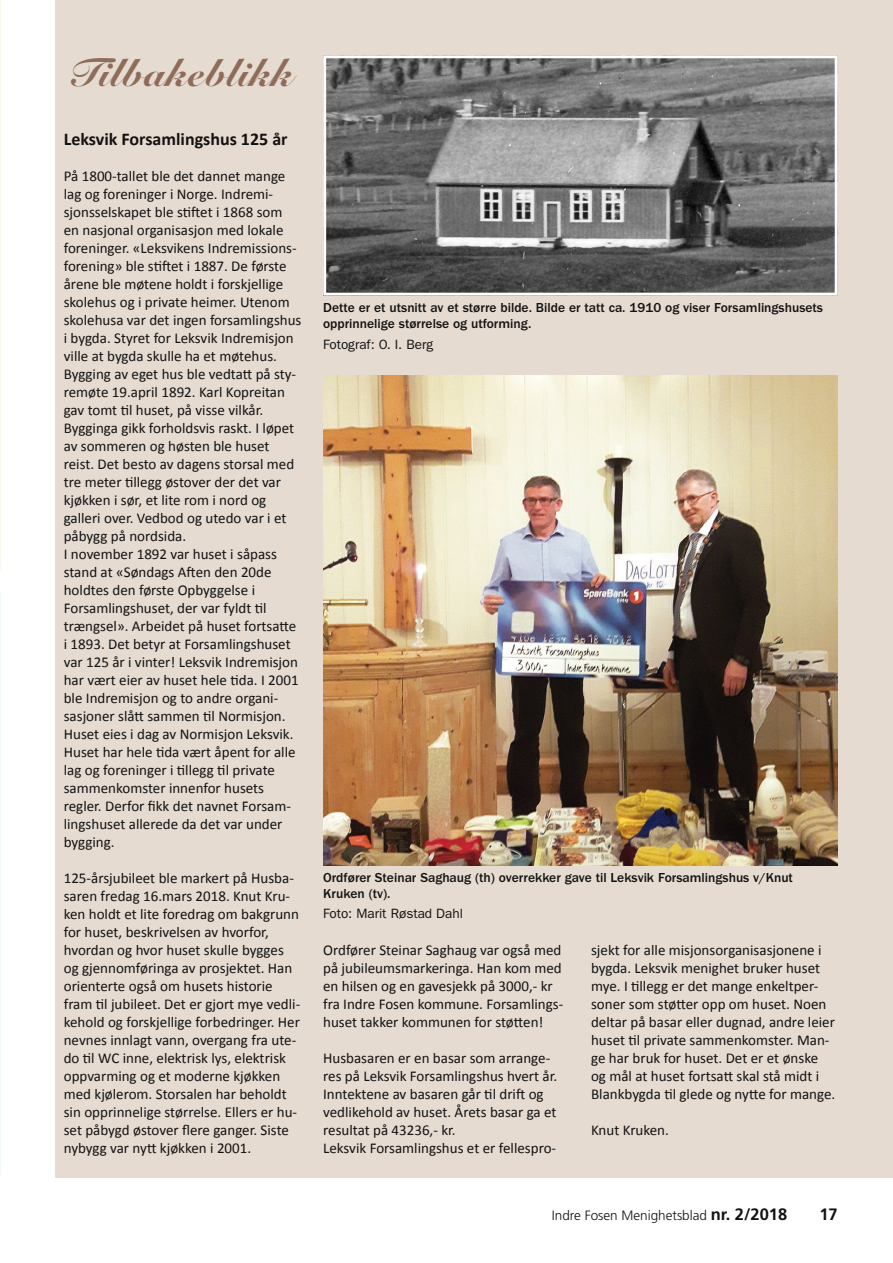
<style>
.page{position:relative;width:893px;height:1263px;background:#fff}
.page>*{position:absolute;margin:0;border:0;box-sizing:border-box;transform-origin:0 0}
.t1{font:900 40.5px "Roundhand BT";color:#8f6c59}
.t2{font:700 18px "Calibri";color:#121212}
.t3{font:700 16.5px "Frutiger";color:#121212}
.t4{font:15px/18px "Calibri";color:#121212}
.t5{font:500 13.5px/16.2px "Franklin Gothic";color:#121212}
.t6{font:13.5px "Franklin Gothic";color:#121212}
.t7{font:300 13.5px "Frutiger";color:#121212}
.s1{font-weight:700;font-size:16.5px}
</style>
<div class="page">
<div style="left:55px;top:0;width:838px;height:1178px;background:#e5dbd0"></div>
<img style="left:327px;top:59px;width:507px;height:233px">
<div style="left:323px;top:55px;width:515px;height:241px;border:3px solid #fff"></div>
<img style="left:323px;top:375px;width:515px;height:490px">
<h1 class="t1" style="left:64px;top:47px;width:230px">Tilbakeblikk</h1>
<p class="t2" style="left:64px;top:128px;width:225px">Leksvik Forsamlingshus 125 år</p>
<p class="t4" style="left:64px;top:167px;width:239px">På 1800-tallet ble det dannet mange lag og foreninger i Norge. Indremi&shy;sjonsselskapet ble stiftet i 1868 som en nasjonal organisasjon med lokale foreninger. «Leksvikens Indremissions&shy;forening» ble stiftet i 1887. De første årene ble møtene holdt i forskjellige skolehus og i private heimer. Utenom skolehusa var det ingen forsamlingshus i bygda. Styret for Leksvik Indremisjon ville at bygda skulle ha et møtehus.<br>Bygging av eget hus ble vedtatt på sty&shy;remøte 19.april 1892. Karl Kopreitan gav tomt til huset, på visse vilkår.<br>Bygginga gikk forholdsvis raskt. I løpet av sommeren og høsten ble huset reist. Det besto av dagens storsal med tre meter tillegg østover der det var kjøkken i sør, et lite rom i nord og galleri over. Vedbod og utedo var i et påbygg på nordsida.<br>I november 1892 var huset i såpass stand at «Søndags Aften den 20de holdtes den første Opbyggelse i Forsamlingshuset, der var fyldt til trængsel». Arbeidet på huset fortsatte i 1893. Det betyr at Forsamlingshuset var 125 år i vinter! Leksvik Indremisjon har vært eier av huset hele tida. I 2001 ble Indremisjon og to andre organi&shy;sasjoner slått sammen til Normisjon.<br>Huset eies i dag av Normisjon Leksvik.<br>Huset har hele tida vært åpent for alle lag og foreninger i tillegg til private sammenkomster innenfor husets regler. Derfor fikk det navnet Forsam&shy;lingshuset allerede da det var under bygging.</p>
<p class="t4" style="left:64px;top:869px;width:238px">125-årsjubileet ble markert på Husba&shy;saren fredag 16.mars 2018. Knut Kru&shy;ken holdt et lite foredrag om bakgrunn for huset, beskrivelsen av hvorfor, hvordan og hvor huset skulle bygges og gjennomføringa av prosjektet. Han orienterte også om husets historie fram til jubileet. Det er gjort mye vedli&shy;kehold og forskjellige forbedringer. Her nevnes innlagt vann, overgang fra ute&shy;do til WC inne, elektrisk lys, elektrisk oppvarming og et moderne kjøkken med kjølerom. Storsalen har beholdt sin opprinnelige størrelse. Ellers er hu&shy;set påbygd østover flere ganger. Siste nybygg var nytt kjøkken i 2001.</p>
<p class="t5" style="left:323px;top:869px;width:471px">Ordfører Steinar Saghaug (th) overrekker gave til Leksvik Forsamlingshus v/Knut<br>Kruken (tv).</p>
<p class="t5" style="left:323px;top:300px;width:501px">Dette er et utsnitt av et større bilde. Bilde er tatt ca. 1910 og viser Forsamlingshusets opprinnelige størrelse og utforming.</p>
<p class="t6" style="left:323px;top:336px;width:111px">Fotograf: O. I. Berg</p>
<p class="t6" style="left:323px;top:906px;width:141px">Foto: Marit Røstad Dahl</p>
<p class="t4" style="left:323px;top:941px;width:242px">Ordfører Steinar Saghaug var også med på jubileumsmarkeringa. Han kom med en hilsen og en gavesjekk på 3000,- kr fra Indre Fosen kommune. Forsamlings&shy;huset takker kommunen for støtten!</p>
<p class="t4" style="left:323px;top:1049px;width:236px">Husbasaren er en basar som arrange&shy;res på Leksvik Forsamlingshus hvert år.<br>Inntektene av basaren går til drift og vedlikehold av huset. Årets basar ga et resultat på 43236,- kr.<br>Leksvik Forsamlingshus et er fellespro-</p>
<p class="t4" style="left:591px;top:941px;width:246px">sjekt for alle misjonsorganisasjonene i bygda. Leksvik menighet bruker huset mye. I tillegg er det mange enkeltper&shy;soner som støtter opp om huset. Noen deltar på basar eller dugnad, andre leier huset til private sammenkomster. Man&shy;ge har bruk for huset. Det er et ønske og mål at huset fortsatt skal stå midt i Blankbygda til glede og nytte for mange.</p>
<p class="t4" style="left:591px;top:1121px;width:79px">Knut Kruken.</p>
<p class="t7" style="left:552px;top:1208px;width:237px">Indre Fosen Menighetsblad <span class="s1">nr. 2/2018</span></p>
<p class="t3" style="left:819px;top:1205px;width:20px">17</p>
</div>
